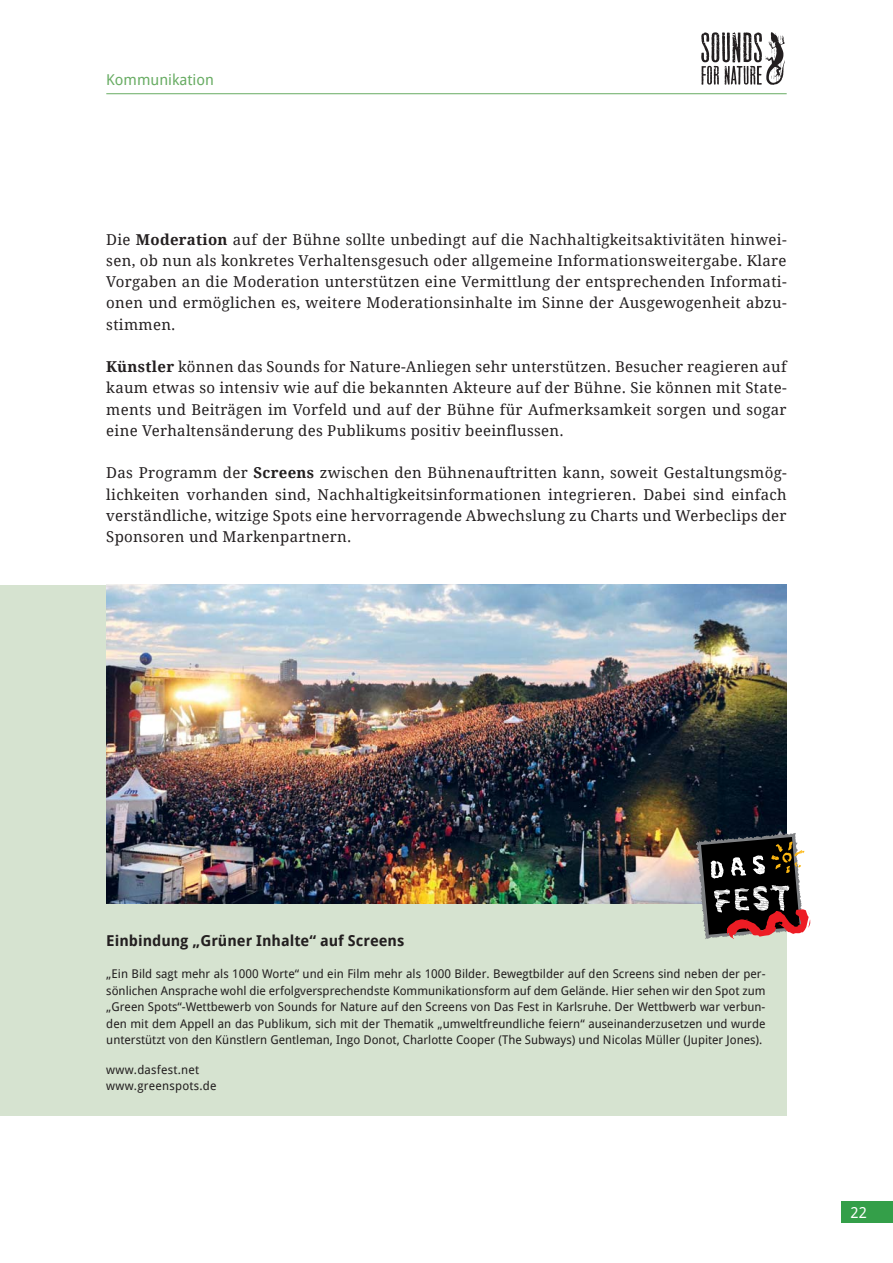
<style>
.page{position:relative;width:893px;height:1263px;background:#fff}
.page>*{position:absolute;margin:0;border:0;box-sizing:border-box;transform-origin:0 0}
.t1{font:15px/21.3px "Droid Serif";letter-spacing:.02em;color:#231f20;text-align:justify}
.t2{font:700 15px "Droid Sans";color:#231f20}
.t3{font:15px "Droid Sans";color:#68ac63}
.t4{font:15px "Droid Sans";color:#fff}
.t5{font:12px/16.5px "Droid Sans";color:#231f20;text-align:justify}
.t6{font:12px/16.5px "Droid Sans";letter-spacing:.02em;color:#231f20}
.s1{font-weight:700}
</style>
<div class="page">
<img style="left:702px;top:33px;width:83px;height:52px">
<hr style="left:106px;top:93px;width:681px;height:1px;background:#68ac63">
<div style="left:842px;top:1201px;width:51px;height:21px;background:#349f49"></div>
<div style="left:0;top:904px;width:787px;height:212px;background:#d6e3d0"></div>
<div style="left:0;top:585px;width:787px;height:319px;background:#d6e3d0"></div>
<img style="left:106px;top:585px;width:681px;height:319px">
<svg style="left:695px;top:832px;width:116px;height:107px;background:#5f4f4d"></svg>
<p class="t3" style="left:106px;top:71px;width:109px">Kommunikation</p>
<p class="t1" style="left:106px;top:229px;width:682px">Die <span class="s1">Moderation</span> auf der Bühne sollte unbedingt auf die Nachhaltigkeitsaktivitäten hinwei&shy;sen, ob nun als konkretes Verhaltensgesuch oder allgemeine Informationsweitergabe. Klare Vorgaben an die Moderation unterstützen eine Vermittlung der entsprechenden Informati&shy;onen und ermöglichen es, weitere Moderationsinhalte im Sinne der Ausgewogenheit abzu&shy;stimmen.</p>
<p class="t1" style="left:106px;top:356px;width:682px"><span class="s1">Künstler</span> können das Sounds for Nature-Anliegen sehr unterstützen. Besucher reagieren auf kaum etwas so intensiv wie auf die bekannten Akteure auf der Bühne. Sie können mit State&shy;ments und Beiträgen im Vorfeld und auf der Bühne für Aufmerksamkeit sorgen und sogar eine Verhaltensänderung des Publikums positiv beeinflussen.</p>
<p class="t1" style="left:106px;top:463px;width:682px">Das Programm der <span class="s1">Screens</span> zwischen den Bühnenauftritten kann, soweit Gestaltungsmög&shy;lichkeiten vorhanden sind, Nachhaltigkeitsinformationen integrieren. Dabei sind einfach verständliche, witzige Spots eine hervorragende Abwechslung zu Charts und Werbeclips der Sponsoren und Markenpartnern.</p>
<p class="t2" style="left:106px;top:932px;width:300px">Einbindung „Grüner Inhalte“ auf Screens</p>
<p class="t5" style="left:106px;top:966px;width:661px">„Ein Bild sagt mehr als 1000 Worte“ und ein Film mehr als 1000 Bilder. Bewegtbilder auf den Screens sind neben der per&shy;sönlichen Ansprache wohl die erfolgversprechendste Kommunikationsform auf dem Gelände. Hier sehen wir den Spot zum „Green Spots“-Wettbewerb von Sounds for Nature auf den Screens von Das Fest in Karlsruhe. Der Wettbwerb war verbun&shy;den mit dem Appell an das Publikum, sich mit der Thematik „umweltfreundliche feiern“ auseinanderzusetzen und wurde unterstützt von den Künstlern Gentleman, Ingo Donot, Charlotte Cooper (The Subways) und Nicolas Müller (Jupiter Jones).</p>
<p class="t6" style="left:106px;top:1061px;width:112px">www.dasfest.net www.greenspots.de</p>
<p class="t4" style="left:850px;top:1204px;width:18px">22</p>
</div>
